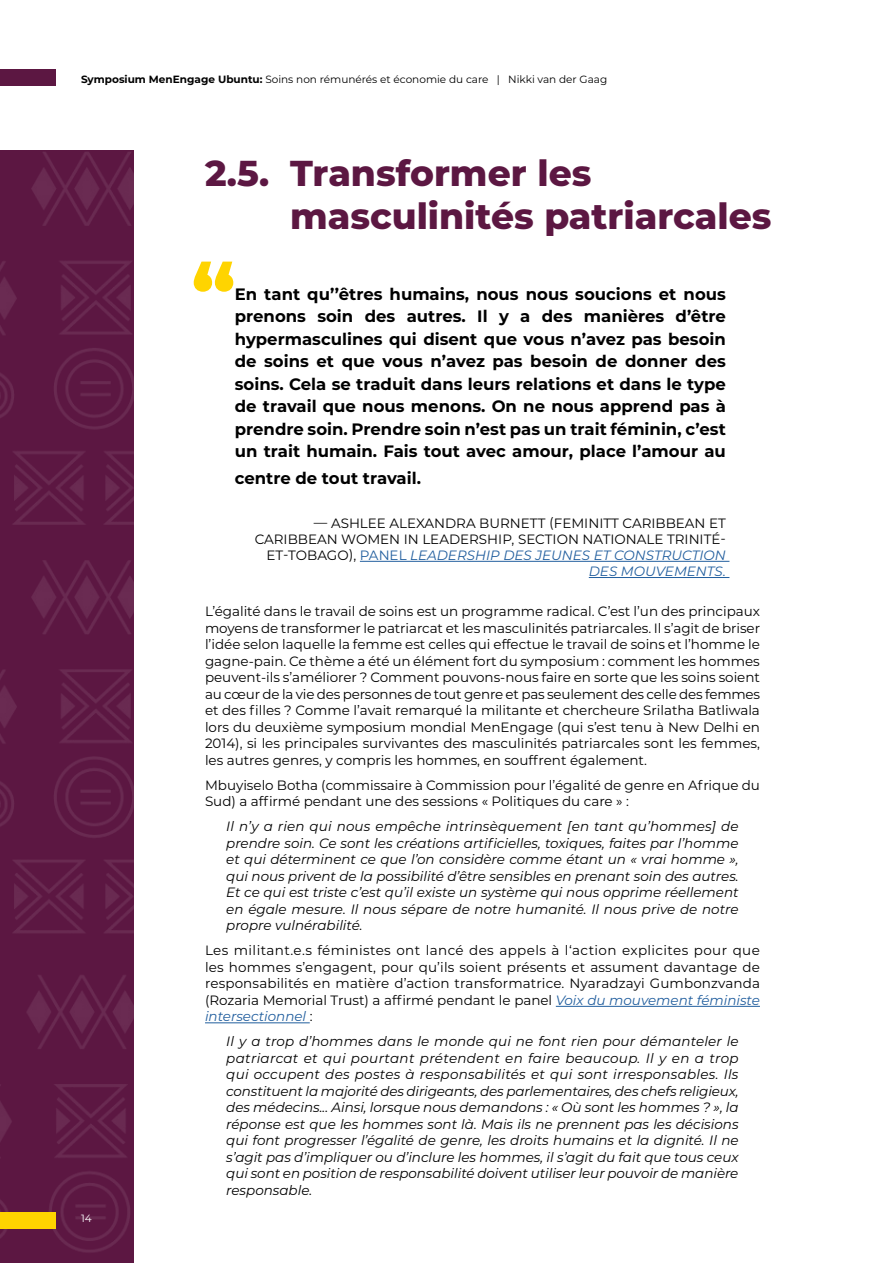
<style>
.page{position:relative;width:893px;height:1263px;background:#fff}
.page>*{position:absolute;margin:0;border:0;box-sizing:border-box;transform-origin:0 0}
.t1{font:800 80.85px "Montserrat";color:#ffd400}
.t2{font:800 36px/43.2px "Montserrat";color:#5c1742}
.t3{font:700 16.5px/22.5px "Montserrat";color:#000;text-align:justify}
.t4{font:13.5px/16.5px "Montserrat";color:#000;text-align:justify}
.t5{font:italic 13.5px/16.5px "Montserrat";color:#000;text-align:justify}
.t6{font:10.5px "Montserrat";color:#000}
.t7{font:10.5px "Montserrat";color:#fff}
.s1{font-weight:700}
.s2{color:#215e9e}
.s3{font-style:italic;color:#215e9e}
</style>
<div class="page">
<div style="left:0;top:70px;width:55px;height:16px;background:#5c1742"></div>
<hr style="left:360px;top:561px;width:369px;height:1px;background:#215e9e">
<hr style="left:589px;top:577px;width:140px;height:1px;background:#215e9e">
<hr style="left:556px;top:1006px;width:204px;height:1px;background:#215e9e">
<hr style="left:205px;top:1022px;width:105px;height:1px;background:#215e9e">
<img style="left:0;top:150px;width:133px;height:1110px">
<div style="left:0;top:1212px;width:55px;height:16px;background:#ffd400"></div>
<p class="t6" style="left:81px;top:72px;width:528px"><span class="s1">Symposium MenEngage Ubuntu:</span> Soins non rémunérés et économie du care | Nikki van der Gaag</p>
<h2 class="t2" style="left:290px;top:150px;width:483px;text-indent:-85px">2.5. Transformer les masculinités patriarcales</h2>
<p class="t7" style="left:81px;top:1211px;width:12px">14</p>
<h1 class="t1" style="left:192px;top:234px;width:46px">“</h1>
<p class="t3" style="left:235px;top:282px;width:493px">En tant qu’’êtres humains, nous nous soucions et nous prenons soin des autres. Il y a des manières d’être hypermasculines qui disent que vous n’avez pas besoin de soins et que vous n’avez pas besoin de donner des soins. Cela se traduit dans leurs relations et dans le type de travail que nous menons. On ne nous apprend pas à prendre soin. Prendre soin n’est pas un trait féminin, c’est un trait humain. Fais tout avec amour, place l’amour au</p>
<p class="t3" style="left:235px;top:466px;width:188px">centre de tout travail.</p>
<p class="t4" style="left:255px;top:514px;width:473px;text-align:right">— ASHLEE ALEXANDRA BURNETT (FEMINITT CARIBBEAN ET CARIBBEAN WOMEN IN LEADERSHIP, SECTION NATIONALE TRINITÉ-ET-TOBAGO), <span class="s2">PANEL</span> <span class="s3">LEADERSHIP DES JEUNES ET CONSTRUCTION DES MOUVEMENTS.</span></p>
<p class="t4" style="left:205px;top:603px;width:557px">L’égalité dans le travail de soins est un programme radical. C’est l’un des principaux moyens de transformer le patriarcat et les masculinités patriarcales. Il s’agit de briser l’idée selon laquelle la femme est celles qui effectue le travail de soins et l’homme le gagne-pain. Ce thème a été un élément fort du symposium : comment les hommes peuvent-ils s’améliorer ? Comment pouvons-nous faire en sorte que les soins soient au cœur de la vie des personnes de tout genre et pas seulement des celle des femmes et des filles ? Comme l’avait remarqué la militante et chercheure Srilatha Batliwala lors du deuxième symposium mondial MenEngage (qui s’est tenu à New Delhi en 2014), si les principales survivantes des masculinités patriarcales sont les femmes, les autres genres, y compris les hommes, en souffrent également.</p>
<p class="t4" style="left:205px;top:776px;width:556px">Mbuyiselo Botha (commissaire à Commission pour l’égalité de genre en Afrique du<br>Sud) a affirmé pendant une des sessions « Politiques du care » :</p>
<p class="t5" style="left:226px;top:818px;width:514px">Il n’y a rien qui nous empêche intrinsèquement [en tant qu’hommes] de prendre soin. Ce sont les créations artificielles, toxiques, faites par l’homme et qui déterminent ce que l’on considère comme étant un « vrai homme », qui nous privent de la possibilité d’être sensibles en prenant soin des autres.<br>Et ce qui est triste c’est qu’il existe un système qui nous opprime réellement en égale mesure. Il nous sépare de notre humanité. Il nous prive de notre propre vulnérabilité.</p>
<p class="t4" style="left:205px;top:942px;width:556px">Les militant.e.s féministes ont lancé des appels à l‘action explicites pour que les hommes s’engagent, pour qu’ils soient présents et assument davantage de responsabilités en matière d’action transformatrice. Nyaradzayi Gumbonzvanda (Rozaria Memorial Trust) a affirmé pendant le panel <span class="s3">Voix du mouvement féministe intersectionnel</span> :</p>
<p class="t5" style="left:226px;top:1033px;width:514px">Il y a trop d’hommes dans le monde qui ne font rien pour démanteler le patriarcat et qui pourtant prétendent en faire beaucoup. Il y en a trop qui occupent des postes à responsabilités et qui sont irresponsables. Ils constituent la majorité des dirigeants, des parlementaires, des chefs religieux, des médecins... Ainsi, lorsque nous demandons : « Où sont les hommes ? », la réponse est que les hommes sont là. Mais ils ne prennent pas les décisions qui font progresser l’égalité de genre, les droits humains et la dignité. Il ne s’agit pas d’impliquer ou d’inclure les hommes, il s’agit du fait que tous ceux qui sont en position de responsabilité doivent utiliser leur pouvoir de manière responsable.</p>
</div>
